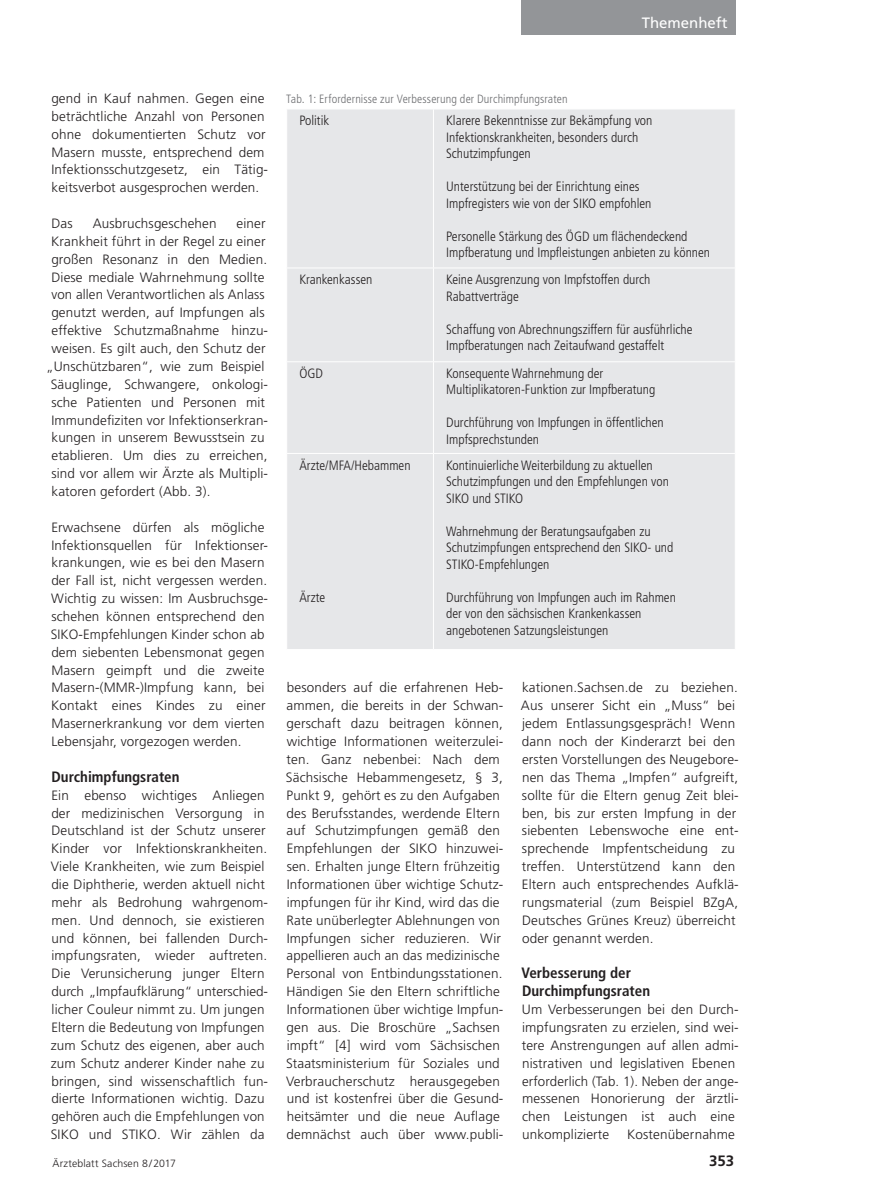
<style>
.page{position:relative;width:893px;height:1191px;background:#fff}
.page>*{position:absolute;margin:0;border:0;box-sizing:border-box;transform-origin:0 0}
.t1{font:700 condensed 15px/17.9px "Frutiger";color:#231f20}
.t2{font:15px "Frutiger";color:#fff}
.t3{font:700 15px "Frutiger";color:#231f20}
.t4{font:300 13.5px/17.9px "Frutiger";letter-spacing:.01em;color:#231f20}
.t5{font:300 condensed 13.5px/16.5px "Frutiger";color:#231f20}
.t6{font:300 condensed 12px "Frutiger";letter-spacing:.01em;color:#6c6d70}
.t7{font:300 10.5px "Frutiger";letter-spacing:.015em;color:#231f20}
</style>
<div class="page">
<div style="left:522px;top:0;width:214px;height:34px;background:#939598"></div>
<div style="left:287px;top:110px;width:448px;height:539px;background:#e6e7e9"></div>
<hr style="left:433px;top:109px;width:1px;height:158px;background:#fff">
<hr style="left:286px;top:267px;width:147px;height:1px;background:#fff">
<hr style="left:433px;top:267px;width:303px;height:1px;background:#fff">
<hr style="left:433px;top:268px;width:1px;height:93px;background:#fff">
<hr style="left:286px;top:361px;width:147px;height:1px;background:#fff">
<hr style="left:433px;top:361px;width:303px;height:1px;background:#fff">
<hr style="left:433px;top:362px;width:1px;height:91px;background:#fff">
<hr style="left:286px;top:453px;width:147px;height:1px;background:#fff">
<hr style="left:433px;top:453px;width:303px;height:1px;background:#fff">
<hr style="left:433px;top:454px;width:1px;height:195px;background:#fff">
<p class="t2" style="left:642px;top:14px;width:87px">Themenheft</p>
<p class="t4" style="left:51px;top:89px;width:218px">gend in Kauf nahmen. Gegen eine beträchtliche Anzahl von Personen ohne dokumentierten Schutz vor Masern musste, entsprechend dem Infektionsschutzgesetz, ein Tätig&shy;keitsverbot ausgesprochen werden.</p>
<p class="t4" style="left:51px;top:214px;width:23px">Das</p>
<p class="t4" style="left:93px;top:214px;width:125px">Ausbruchsgeschehen</p>
<p class="t4" style="left:237px;top:214px;width:31px">einer</p>
<p class="t4" style="left:51px;top:232px;width:216px">Krankheit führt in der Regel zu einer</p>
<p class="t4" style="left:51px;top:250px;width:217px">großen Resonanz in den Medien.</p>
<p class="t4" style="left:51px;top:268px;width:214px">Diese mediale Wahrnehmung sollte</p>
<p class="t4" style="left:51px;top:286px;width:215px">von allen Verantwortlichen als Anlass</p>
<p class="t4" style="left:51px;top:304px;width:215px">genutzt werden, auf Impfungen als</p>
<p class="t4" style="left:51px;top:321px;width:218px">effektive Schutzmaßnahme hinzu-</p>
<p class="t4" style="left:52px;top:339px;width:216px">weisen. Es gilt auch, den Schutz der</p>
<p class="t4" style="left:46px;top:357px;width:220px">„Unschützbaren“, wie zum Beispiel</p>
<p class="t4" style="left:51px;top:375px;width:219px">Säuglinge, Schwangere, onkologi-</p>
<p class="t4" style="left:51px;top:393px;width:215px">sche Patienten und Personen mit</p>
<p class="t4" style="left:51px;top:411px;width:218px">Immundefiziten vor Infektionserkran-</p>
<p class="t4" style="left:51px;top:429px;width:215px">kungen in unserem Bewusstsein zu</p>
<p class="t4" style="left:51px;top:446px;width:218px">etablieren. Um dies zu erreichen,</p>
<p class="t4" style="left:51px;top:464px;width:218px">sind vor allem wir Ärzte als Multipli-</p>
<p class="t4" style="left:51px;top:482px;width:161px">katoren gefordert (Abb. 3).</p>
<p class="t4" style="left:51px;top:518px;width:219px">Erwachsene dürfen als mögliche Infektionsquellen für Infektionser&shy;krankungen, wie es bei den Masern der Fall ist, nicht vergessen werden.<br>Wichtig zu wissen: Im Ausbruchsge&shy;schehen können entsprechend den SIKO-Empfehlungen Kinder schon ab dem siebenten Lebensmonat gegen Masern geimpft und die zweite Masern-(MMR-)Impfung kann, bei Kontakt eines Kindes zu einer Masernerkrankung vor dem vierten Lebensjahr, vorgezogen werden.</p>
<p class="t1" style="left:52px;top:767px;width:130px">Durchimpfungsraten</p>
<p class="t4" style="left:51px;top:786px;width:219px">Ein ebenso wichtiges Anliegen der medizinischen Versorgung in Deutschland ist der Schutz unserer Kinder vor Infektionskrankheiten.<br>Viele Krankheiten, wie zum Beispiel die Diphtherie, werden aktuell nicht mehr als Bedrohung wahrgenom&shy;men. Und dennoch, sie existieren und können, bei fallenden Durch&shy;impfungsraten, wieder auftreten.<br>Die Verunsicherung junger Eltern durch „Impfaufklärung“ unterschied&shy;licher Couleur nimmt zu. Um jungen Eltern die Bedeutung von Impfungen zum Schutz des eigenen, aber auch zum Schutz anderer Kinder nahe zu bringen, sind wissenschaftlich fun&shy;dierte Informationen wichtig. Dazu gehören auch die Empfehlungen von SIKO und STIKO. Wir zählen da</p>
<p class="t6" style="left:286px;top:92px;width:283px">Tab. 1: Erfordernisse zur Verbesserung der Durchimpfungsraten</p>
<p class="t5" style="left:299px;top:112px;width:31px">Politik</p>
<p class="t5" style="left:446px;top:112px;width:208px">Klarere Bekenntnisse zur Bekämpfung von<br>Infektionskrankheiten, besonders durch<br>Schutzimpfungen</p>
<p class="t5" style="left:446px;top:178px;width:207px">Unterstützung bei der Einrichtung eines<br>Impfregisters wie von der SIKO empfohlen</p>
<p class="t5" style="left:446px;top:228px;width:266px">Personelle Stärkung des ÖGD um flächendeckend<br>Impfberatung und Impfleistungen anbieten zu können</p>
<p class="t5" style="left:299px;top:271px;width:75px">Krankenkassen</p>
<p class="t5" style="left:446px;top:271px;width:206px">Keine Ausgrenzung von Impfstoffen durch<br>Rabattverträge</p>
<p class="t5" style="left:446px;top:321px;width:248px">Schaffung von Abrechnungsziffern für ausführliche<br>Impfberatungen nach Zeitaufwand gestaffelt</p>
<p class="t5" style="left:299px;top:365px;width:25px">ÖGD</p>
<p class="t5" style="left:446px;top:365px;width:211px">Konsequente Wahrnehmung der<br>Multiplikatoren-Funktion zur Impfberatung</p>
<p class="t5" style="left:446px;top:415px;width:219px">Durchführung von Impfungen in öffentlichen<br>Impfsprechstunden</p>
<p class="t5" style="left:299px;top:457px;width:113px">Ärzte/MFA/Hebammen</p>
<p class="t5" style="left:446px;top:457px;width:224px">Kontinuierliche Weiterbildung zu aktuellen<br>Schutzimpfungen und den Empfehlungen von<br>SIKO und STIKO</p>
<p class="t5" style="left:446px;top:523px;width:229px">Wahrnehmung der Beratungsaufgaben zu<br>Schutzimpfungen entsprechend den SIKO- und<br>STIKO-Empfehlungen</p>
<p class="t5" style="left:446px;top:589px;width:231px">Durchführung von Impfungen auch im Rahmen der von den sächsischen Krankenkassen angebotenen Satzungsleistungen</p>
<p class="t5" style="left:299px;top:589px;width:27px">Ärzte</p>
<p class="t4" style="left:286px;top:679px;width:219px">besonders auf die erfahrenen Heb&shy;ammen, die bereits in der Schwan&shy;gerschaft dazu beitragen können, wichtige Informationen weiterzulei&shy;ten. Ganz nebenbei: Nach dem Sächsische Hebammengesetz, § 3, Punkt 9, gehört es zu den Aufgaben des Berufsstandes, werdende Eltern auf Schutzimpfungen gemäß den Empfehlungen der SIKO hinzuwei&shy;sen. Erhalten junge Eltern frühzeitig Informationen über wichtige Schutz&shy;impfungen für ihr Kind, wird das die Rate unüberlegter Ablehnungen von Impfungen sicher reduzieren. Wir appellieren auch an das medizinische Personal von Entbindungsstationen.<br>Händigen Sie den Eltern schriftliche Informationen über wichtige Impfun&shy;gen aus. Die Broschüre „Sachsen impft“ [4] wird vom Sächsischen Staatsministerium für Soziales und Verbraucherschutz herausgegeben und ist kostenfrei über die Gesund&shy;heitsämter und die neue Auflage demnächst auch über www.publi-</p>
<p class="t4" style="left:521px;top:679px;width:219px">kationen.Sachsen.de zu beziehen.<br>Aus unserer Sicht ein „Muss“ bei jedem Entlassungsgespräch! Wenn dann noch der Kinderarzt bei den ersten Vorstellungen des Neugebore&shy;nen das Thema „Impfen“ aufgreift, sollte für die Eltern genug Zeit blei&shy;ben, bis zur ersten Impfung in der siebenten Lebenswoche eine ent&shy;sprechende Impfentscheidung zu treffen. Unterstützend kann den Eltern auch entsprechendes Aufklä&shy;rungsmaterial (zum Beispiel BZgA, Deutsches Grünes Kreuz) überreicht oder genannt werden.</p>
<p class="t1" style="left:522px;top:964px;width:130px">Verbesserung der<br>Durchimpfungsraten</p>
<p class="t4" style="left:522px;top:1000px;width:218px">Um Verbesserungen bei den Durch&shy;impfungsraten zu erzielen, sind wei&shy;tere Anstrengungen auf allen admi&shy;nistrativen und legislativen Ebenen erforderlich (Tab. 1). Neben der ange&shy;messenen Honorierung der ärztli&shy;chen Leistungen ist auch eine unkomplizierte</p>
<p class="t4" style="left:627px;top:1125px;width:109px">Kostenübernahme</p>
<p class="t7" style="left:53px;top:1157px;width:125px">Ärzteblatt Sachsen 8/2017</p>
<p class="t3" style="left:709px;top:1151px;width:27px">353</p>
</div>
